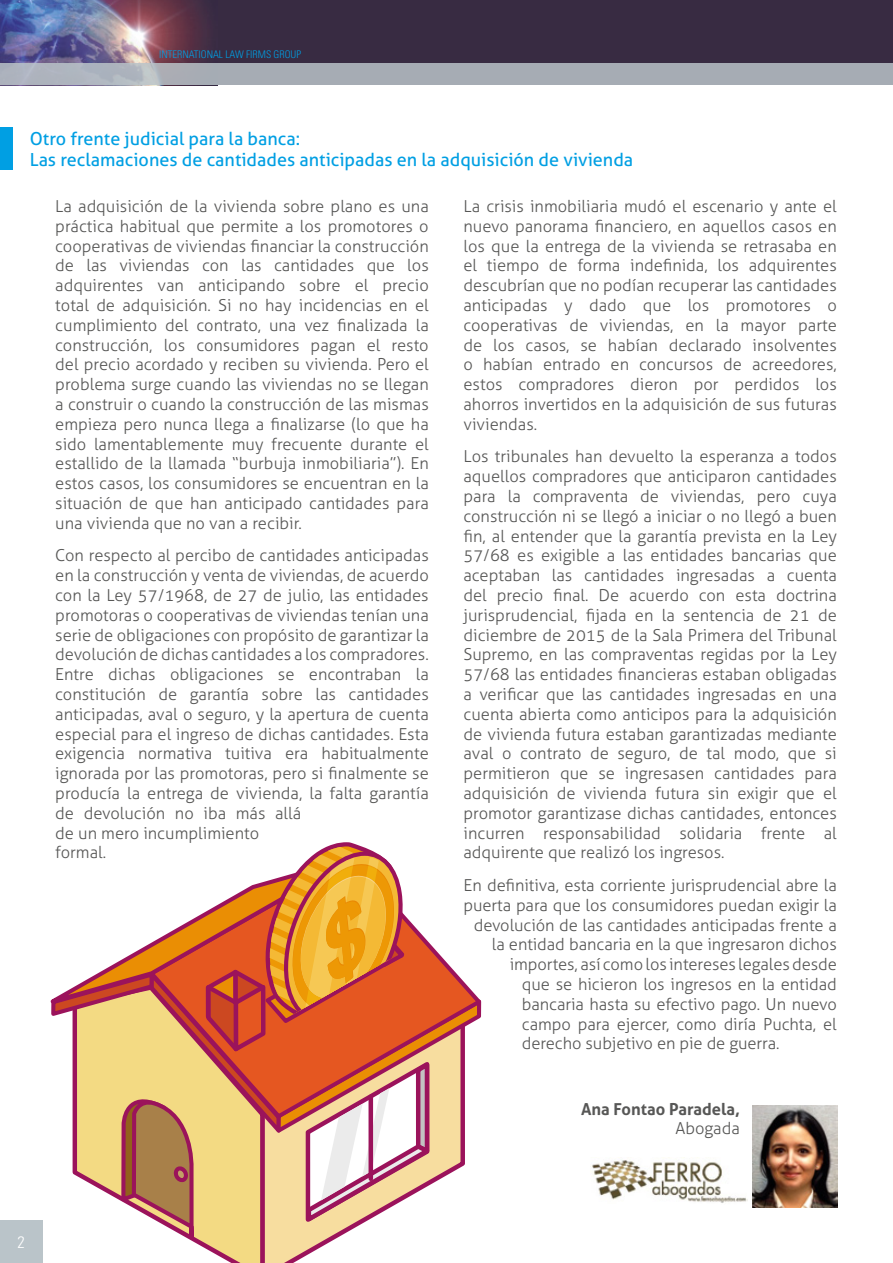
<style>
.page{position:relative;width:893px;height:1263px;background:#fff}
.page>*{position:absolute;margin:0;border:0;box-sizing:border-box;transform-origin:0 0}
.t1{font:18px/21.6px "Aller";color:#009fe3}
.t2{font:300 16.5px/19.8px "Aller";color:#575756;text-align:justify}
.t3{font:700 16.5px "Aller";color:#575756}
.t4{font:300 condensed 16.5px "Univers";color:#fff}
.t5{font:300 condensed 10.5px "Univers";color:#009fe3}
</style>
<div class="page">
<div style="left:0;top:0;width:893px;height:85px;background:#382b42"></div>
<img style="left:0;top:0;width:218px;height:64px">
<div style="left:0;top:1220px;width:43px;height:43px;background:#bac4c9"></div>
<div style="left:0;top:64px;width:893px;height:21px;background:#a6acb4"></div>
<div style="left:0;top:128px;width:13px;height:42px;background:#009fe3"></div>
<img style="left:753px;top:1106px;width:85px;height:102px">
<img style="left:591px;top:1160px;width:156px;height:43px">
<svg style="left:268px;top:1242px;width:62px;height:21px"></svg>
<svg style="left:194px;top:1242px;width:74px;height:21px"></svg>
<svg style="left:50px;top:842px;width:432px;height:400px"></svg>
<p class="t5" style="left:159px;top:48px;width:143px">INTERNATIONAL LAW FIRMS GROUP</p>
<p class="t1" style="left:30px;top:127px;width:605px">Otro frente judicial para la banca:<br>Las reclamaciones de cantidades anticipadas en la adquisición de vivienda</p>
<p class="t2" style="left:55px;top:196px;width:375px">La adquisición de la vivienda sobre plano es una práctica habitual que permite a los promotores o cooperativas de viviendas financiar la construcción de las viviendas con las cantidades que los adquirentes van anticipando sobre el precio total de adquisición. Si no hay incidencias en el cumplimiento del contrato, una vez finalizada la construcción, los consumidores pagan el resto del precio acordado y reciben su vivienda. Pero el problema surge cuando las viviendas no se llegan a construir o cuando la construcción de las mismas empieza pero nunca llega a finalizarse (lo que ha sido lamentablemente muy frecuente durante el estallido de la llamada “burbuja inmobiliaria”). En estos casos, los consumidores se encuentran en la situación de que han anticipado cantidades para una vivienda que no van a recibir.</p>
<p class="t2" style="left:55px;top:546px;width:375px;text-align:left">Con respecto al percibo de cantidades anticipadas en la construcción y venta de viviendas, de acuerdo con la Ley 57/1968, de 27 de julio, las entidades promotoras o cooperativas de viviendas tenían una serie de obligaciones con propósito de garantizar la devolución de dichas cantidades a los compradores.<br>Entre dichas obligaciones se encontraban la constitución de garantía sobre las cantidades anticipadas, aval o seguro, y la apertura de cuenta especial para el ingreso de dichas cantidades. Esta exigencia normativa tuitiva era habitualmente ignorada por las promotoras, pero si finalmente se producía la entrega de vivienda, la falta garantía de devolución no iba más allá<br>de un mero incumplimiento<br>formal.</p>
<p class="t2" style="left:463px;top:196px;width:375px">La crisis inmobiliaria mudó el escenario y ante el nuevo panorama financiero, en aquellos casos en los que la entrega de la vivienda se retrasaba en el tiempo de forma indefinida, los adquirentes descubrían que no podían recuperar las cantidades anticipadas y dado que los promotores o cooperativas de viviendas, en la mayor parte de los casos, se habían declarado insolventes o habían entrado en concursos de acreedores, estos compradores dieron por perdidos los ahorros invertidos en la adquisición de sus futuras viviendas.</p>
<p class="t2" style="left:463px;top:447px;width:375px">Los tribunales han devuelto la esperanza a todos aquellos compradores que anticiparon cantidades para la compraventa de viviendas, pero cuya construcción ni se llegó a iniciar o no llegó a buen fin, al entender que la garantía prevista en la Ley 57/68 es exigible a las entidades bancarias que aceptaban las cantidades ingresadas a cuenta del precio final. De acuerdo con esta doctrina jurisprudencial, fijada en la sentencia de 21 de diciembre de 2015 de la Sala Primera del Tribunal Supremo, en las compraventas regidas por la Ley 57/68 las entidades financieras estaban obligadas a verificar que las cantidades ingresadas en una cuenta abierta como anticipos para la adquisición de vivienda futura estaban garantizadas mediante aval o contrato de seguro, de tal modo, que si permitieron que se ingresasen cantidades para adquisición de vivienda futura sin exigir que el promotor garantizase dichas cantidades, entonces incurren responsabilidad solidaria frente al adquirente que realizó los ingresos.</p>
<p class="t2" style="left:463px;top:875px;width:375px">En definitiva, esta corriente jurisprudencial abre la</p>
<p class="t2" style="left:463px;top:895px;width:375px">puerta para que los consumidores puedan exigir la</p>
<p class="t2" style="left:474px;top:915px;width:364px">devolución de las cantidades anticipadas frente a</p>
<p class="t2" style="left:492px;top:935px;width:346px">la entidad bancaria en la que ingresaron dichos</p>
<p class="t2" style="left:510px;top:954px;width:329px">importes, así como los intereses legales desde</p>
<p class="t2" style="left:522px;top:974px;width:317px">que se hicieron los ingresos en la entidad</p>
<p class="t2" style="left:522px;top:994px;width:316px">bancaria hasta su efectivo pago. Un nuevo</p>
<p class="t2" style="left:522px;top:1014px;width:317px">campo para ejercer, como diría Puchta, el</p>
<p class="t2" style="left:522px;top:1034px;width:259px">derecho subjetivo en pie de guerra.</p>
<p class="t3" style="left:581px;top:1098px;width:160px">Ana Fontao Paradela,</p>
<p class="t2" style="left:675px;top:1118px;width:66px">Abogada</p>
<p class="t4" style="left:18px;top:1232px;width:9px">2</p>
</div>
